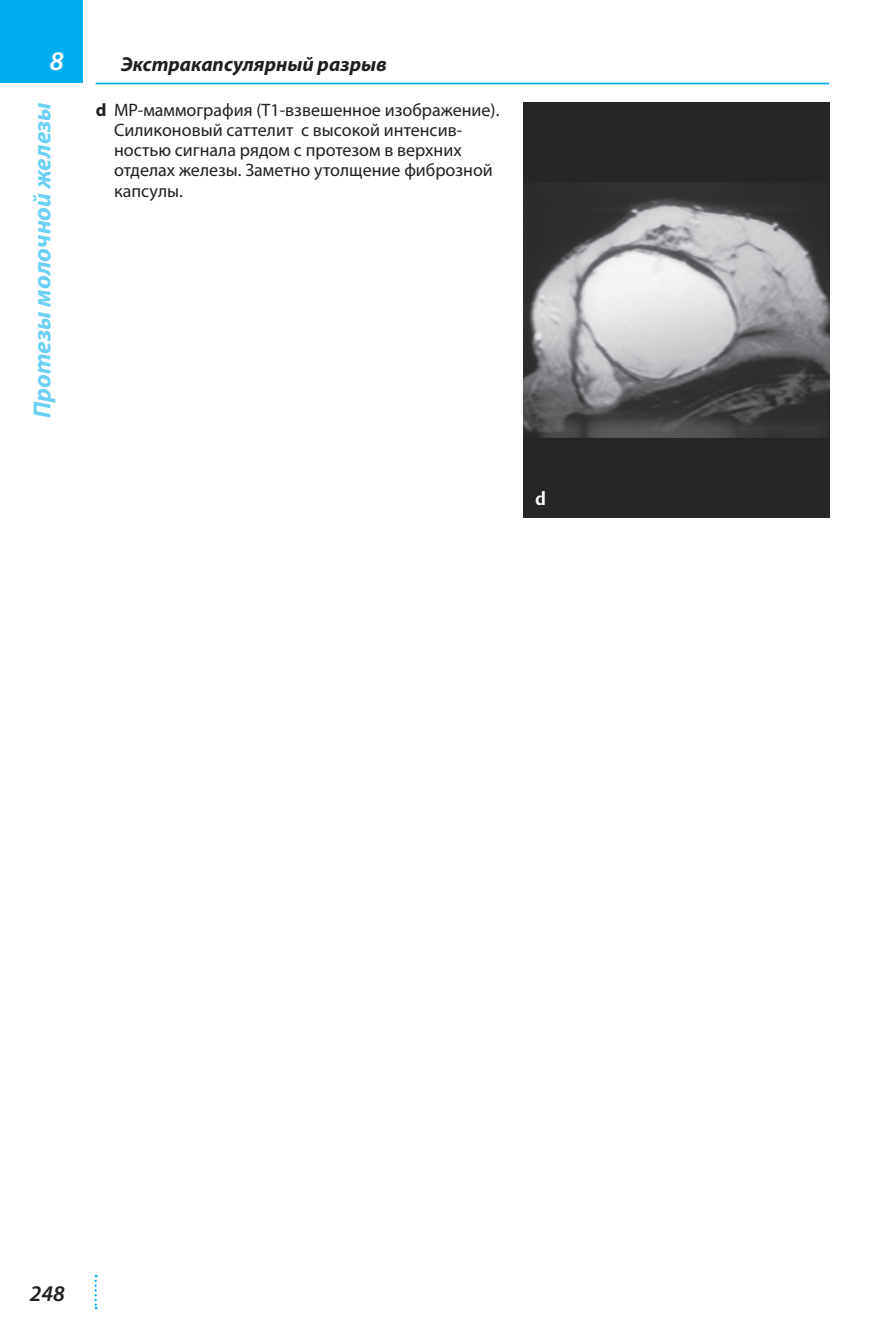
<style>
.page{position:relative;width:893px;height:1340px;background:#fff}
.page>*{position:absolute;margin:0;border:0;box-sizing:border-box;transform-origin:0 0}
.t1{font:italic 600 27px "Myriad Pro";color:#fff}
.t2{font:italic 700 24.75px "Myriad Pro";color:#6bcff6}
.t3{font:italic 600 22.5px "Myriad Pro";color:#231f20}
.t4{font:italic 700 20.25px "Myriad Pro";color:#231f20}
.t5{font:18px/20.2px "Myriad Pro";color:#231f20}
.s1{font-weight:700}
</style>
<div class="page">
<hr style="left:96px;top:83px;width:733px;height:1px;background:#00aeef">
<div style="left:0;top:0;width:83px;height:83px;background:#00aeef"></div>
<svg style="left:95px;top:1275px;width:2px;height:34px"></svg>
<img style="left:523px;top:102px;width:306px;height:415px">
<h1 class="t1" style="left:50px;top:45px;width:16px">8</h1>
<h2 class="t2" style="left:33px;top:418px;width:318px;rotate:-90deg">Протезы молочной железы</h2>
<p class="t4" style="left:121px;top:56px;width:267px">Экстракапсулярный разрыв</p>
<p class="t5" style="left:114px;top:99px;width:387px;text-indent:-18px"><span class="s1">d</span> МР-маммография (Т1-взвешенное изображение).<br>Силиконовый саттелит с высокой интенсив&shy;ностью сигнала рядом с протезом в верхних отделах железы. Заметно утолщение фиброзной капсулы.</p>
<p class="t3" style="left:30px;top:1279px;width:37px">248</p>
</div>
